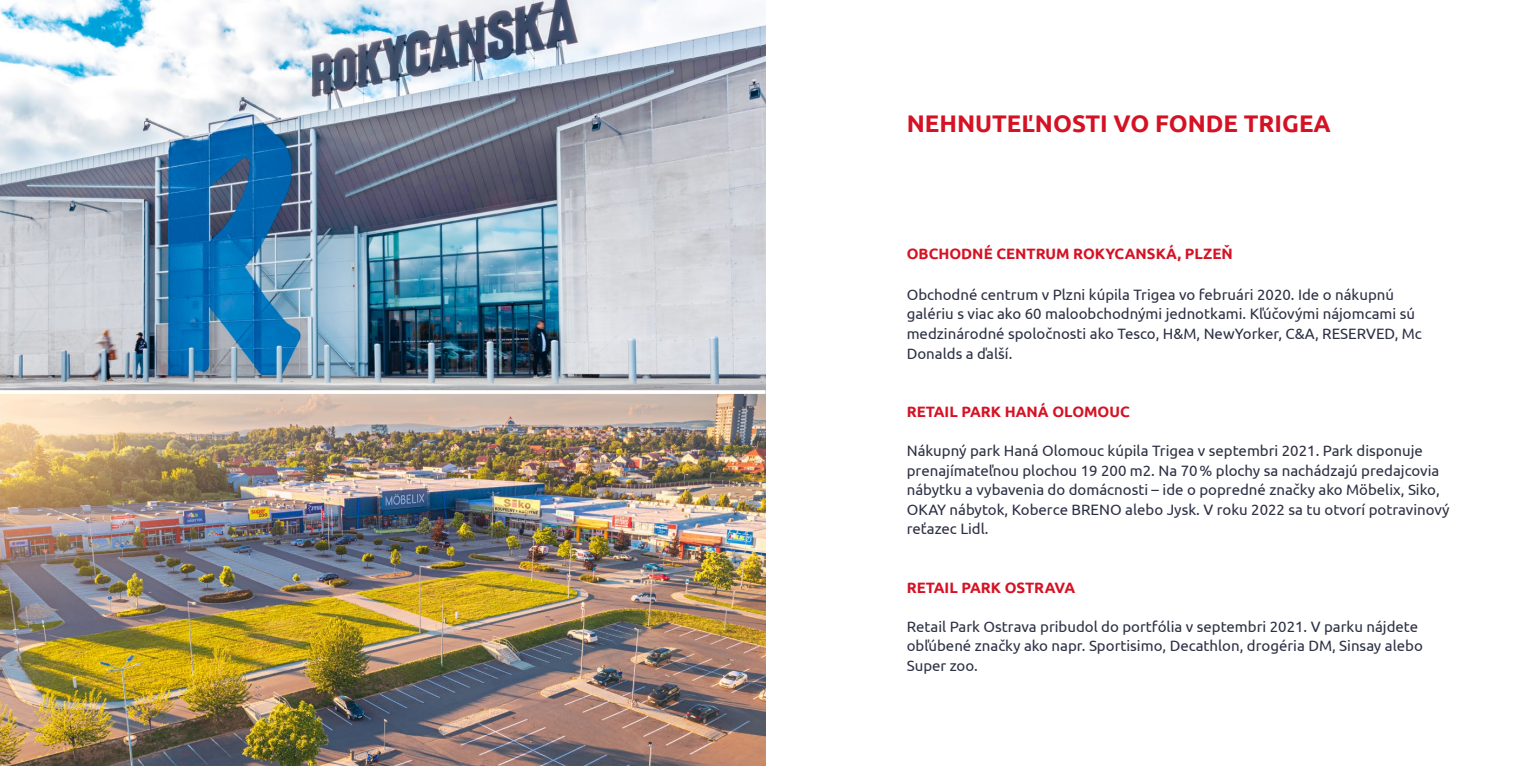
<style>
.page{position:relative;width:1531px;height:766px;background:#fff}
.page>*{position:absolute;margin:0;border:0;box-sizing:border-box;transform-origin:0 0}
.t1{font:700 24px "Ubuntu";color:#d51224}
.t2{font:15px/19.5px "Ubuntu";color:#2d3044}
.t3{font:700 15px "Ubuntu";color:#d51224}
</style>
<div class="page">
<img style="left:0;top:0;width:765px;height:390px">
<img style="left:0;top:394px;width:765px;height:371px">
<svg style="left:0;top:390px;width:765px;height:4px"></svg>
<h1 class="t1" style="left:907px;top:109px;width:426px">NEHNUTEĽNOSTI VO FONDE TRIGEA</h1>
<p class="t3" style="left:907px;top:245px;width:328px">OBCHODNÉ CENTRUM ROKYCANSKÁ, PLZEŇ</p>
<p class="t2" style="left:907px;top:284px;width:517px">Obchodné centrum v Plzni kúpila Trigea vo februári 2020. Ide o nákupnú galériu s viac ako 60 maloobchodnými jednotkami. Kľúčovými nájomcami sú medzinárodné spoločnosti ako Tesco, H&amp;M, NewYorker, C&amp;A, RESERVED, Mc Donalds a ďalší.</p>
<p class="t3" style="left:907px;top:402px;width:225px">RETAIL PARK HANÁ OLOMOUC</p>
<p class="t2" style="left:907px;top:440px;width:544px">Nákupný park Haná Olomouc kúpila Trigea v septembri 2021. Park disponuje prenajímateľnou plochou 19 200 m2. Na 70% plochy sa nachádzajú predajcovia nábytku a vybavenia do domácnosti – ide o popredné značky ako Möbelix, Siko, OKAY nábytok, Koberce BRENO alebo Jysk. V roku 2022 sa tu otvorí potravinový reťazec Lidl.</p>
<p class="t3" style="left:907px;top:578px;width:170px">RETAIL PARK OSTRAVA</p>
<p class="t2" style="left:907px;top:616px;width:518px">Retail Park Ostrava pribudol do portfólia v septembri 2021. V parku nájdete obľúbené značky ako napr. Sportisimo, Decathlon, drogéria DM, Sinsay alebo<br>Super zoo.</p>
</div>
